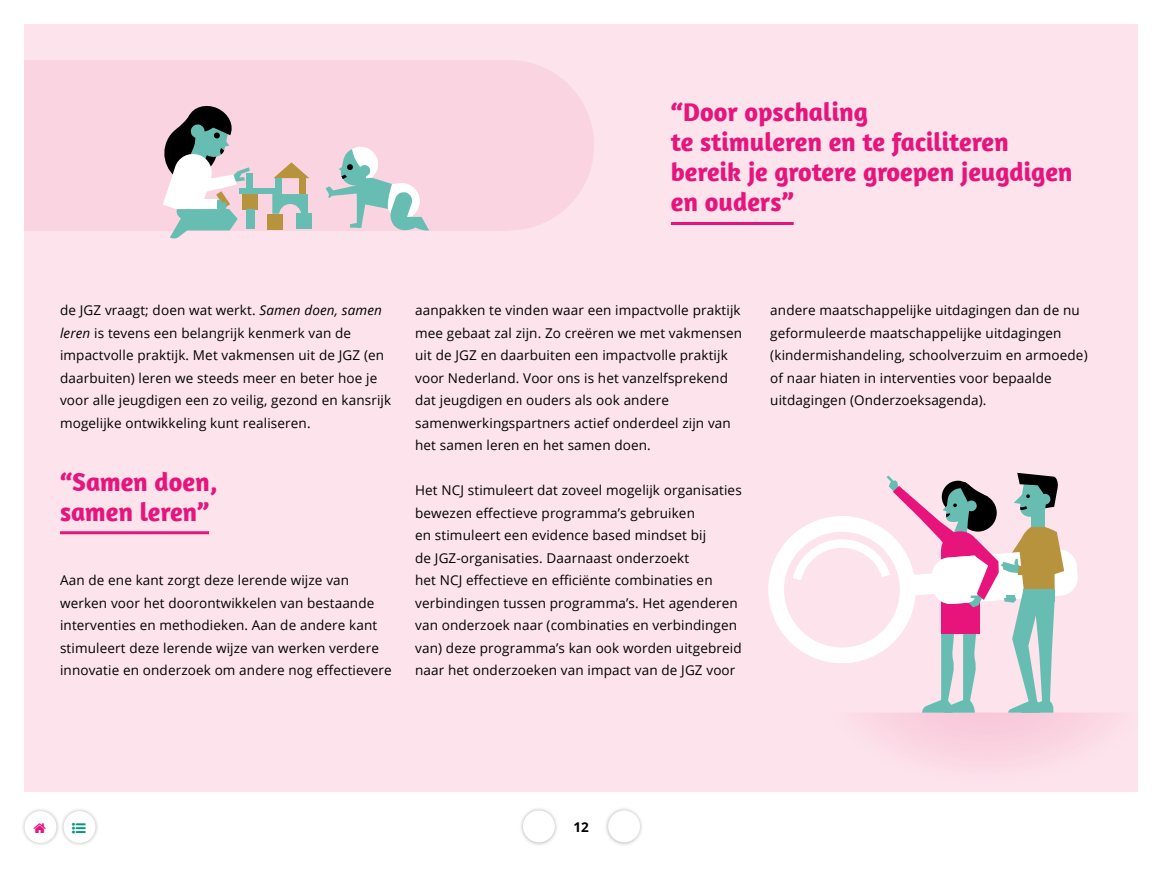
<style>
.page{position:relative;width:1163px;height:870px;background:#fff}
.page>*{position:absolute;margin:0;border:0;box-sizing:border-box;transform-origin:0 0}
.t1{font:700 26.25px/30px "Amaranth";color:#e7147c}
.t2{font:13.5px/22.5px "Open Sans";letter-spacing:.01em;color:#000}
.t3{font:700 13.5px "Open Sans";color:#000}
.s1{font-style:italic}
</style>
<div class="page">
<div style="left:25px;top:24px;width:1113px;height:768px;background:#fce3ec"></div>
<div style="left:25px;top:60px;width:484px;height:170px;background:#fad4e1"></div>
<div style="left:423px;top:60px;width:171px;height:170px;background:#fad4e1;border-radius:50%"></div>
<hr style="left:60px;top:531px;width:149px;height:3px;background:#e7147c">
<svg style="left:272px;top:194px;width:36px;height:20px"></svg>
<svg style="left:274px;top:162px;width:35px;height:16px"></svg>
<div style="left:242px;top:194px;width:16px;height:15px;background:#b7933e"></div>
<div style="left:245px;top:209px;width:9px;height:20px;background:#67bdb1"></div>
<div style="left:299px;top:178px;width:6px;height:16px;background:#b7933e"></div>
<div style="left:275px;top:178px;width:7px;height:16px;background:#67bdb1"></div>
<div style="left:296px;top:213px;width:16px;height:16px;background:#67bdb1"></div>
<div style="left:267px;top:214px;width:16px;height:15px;background:#b7933e"></div>
<div style="left:239px;top:189px;width:36px;height:5px;background:#67bdb1"></div>
<svg style="left:161px;top:105px;width:92px;height:134px"></svg>
<div style="left:197px;top:200px;width:19px;height:9px;background:#fff"></div>
<div style="left:343px;top:147px;width:35px;height:35px;background:#fff;border-radius:50%"></div>
<svg style="left:325px;top:149px;width:104px;height:82px"></svg>
<hr style="left:671px;top:222px;width:122px;height:3px;background:#e7147c">
<svg style="left:768px;top:536px;width:309px;height:107px"></svg>
<svg style="left:792px;top:473px;width:272px;height:240px"></svg>
<div style="left:519px;top:806px;width:39px;height:40px;background:#000;opacity:.3"></div>
<div style="left:523px;top:810px;width:32px;height:32px;background:#fff;border-radius:50%"></div>
<div style="left:604px;top:806px;width:40px;height:40px;background:#000;opacity:.3"></div>
<div style="left:608px;top:810px;width:32px;height:32px;background:#fff;border-radius:50%"></div>
<div style="left:21px;top:807px;width:39px;height:40px;background:#000;opacity:.3"></div>
<div style="left:25px;top:811px;width:31px;height:32px;background:#fff;border-radius:50%"></div>
<div style="left:60px;top:807px;width:39px;height:40px;background:#000;opacity:.3"></div>
<div style="left:64px;top:811px;width:31px;height:32px;background:#fff;border-radius:50%"></div>
<h1 class="t1" style="left:671px;top:97px;width:403px">“Door opschaling<br>te stimuleren en te faciliteren bereik je grotere groepen jeugdigen en ouders”</h1>
<p class="t2" style="left:60px;top:299px;width:333px">de JGZ vraagt; doen wat werkt. <span class="s1">Samen doen, samen leren</span> is tevens een belangrijk kenmerk van de impactvolle praktijk. Met vakmensen uit de JGZ (en daarbuiten) leren we steeds meer en beter hoe je voor alle jeugdigen een zo veilig, gezond en kansrijk mogelijke ontwikkeling kunt realiseren.</p>
<h1 class="t1" style="left:60px;top:466px;width:159px">“Samen doen, samen leren”</h1>
<p class="t2" style="left:60px;top:569px;width:333px">Aan de ene kant zorgt deze lerende wijze van werken voor het doorontwikkelen van bestaande interventies en methodieken. Aan de andere kant stimuleert deze lerende wijze van werken verdere innovatie en onderzoek om andere nog effectievere</p>
<p class="t2" style="left:415px;top:299px;width:328px">aanpakken te vinden waar een impactvolle praktijk mee gebaat zal zijn. Zo creëren we met vakmensen uit de JGZ en daarbuiten een impactvolle praktijk voor Nederland. Voor ons is het vanzelfsprekend dat jeugdigen en ouders als ook andere samenwerkingspartners actief onderdeel zijn van het samen leren en het samen doen.</p>
<p class="t2" style="left:415px;top:479px;width:328px">Het NCJ stimuleert dat zoveel mogelijk organisaties bewezen effectieve programma’s gebruiken<br>en stimuleert een evidence based mindset bij<br>de JGZ-organisaties. Daarnaast onderzoekt<br>het NCJ effectieve en efficiënte combinaties en verbindingen tussen programma’s. Het agenderen van onderzoek naar (combinaties en verbindingen van) deze programma’s kan ook worden uitgebreid naar het onderzoeken van impact van de JGZ voor</p>
<p class="t2" style="left:770px;top:299px;width:319px">andere maatschappelijke uitdagingen dan de nu geformuleerde maatschappelijke uitdagingen (kindermishandeling, schoolverzuim en armoede) of naar hiaten in interventies voor bepaalde uitdagingen (Onderzoeksagenda).</p>
<p class="t3" style="left:573px;top:817px;width:17px">12</p>
</div>
